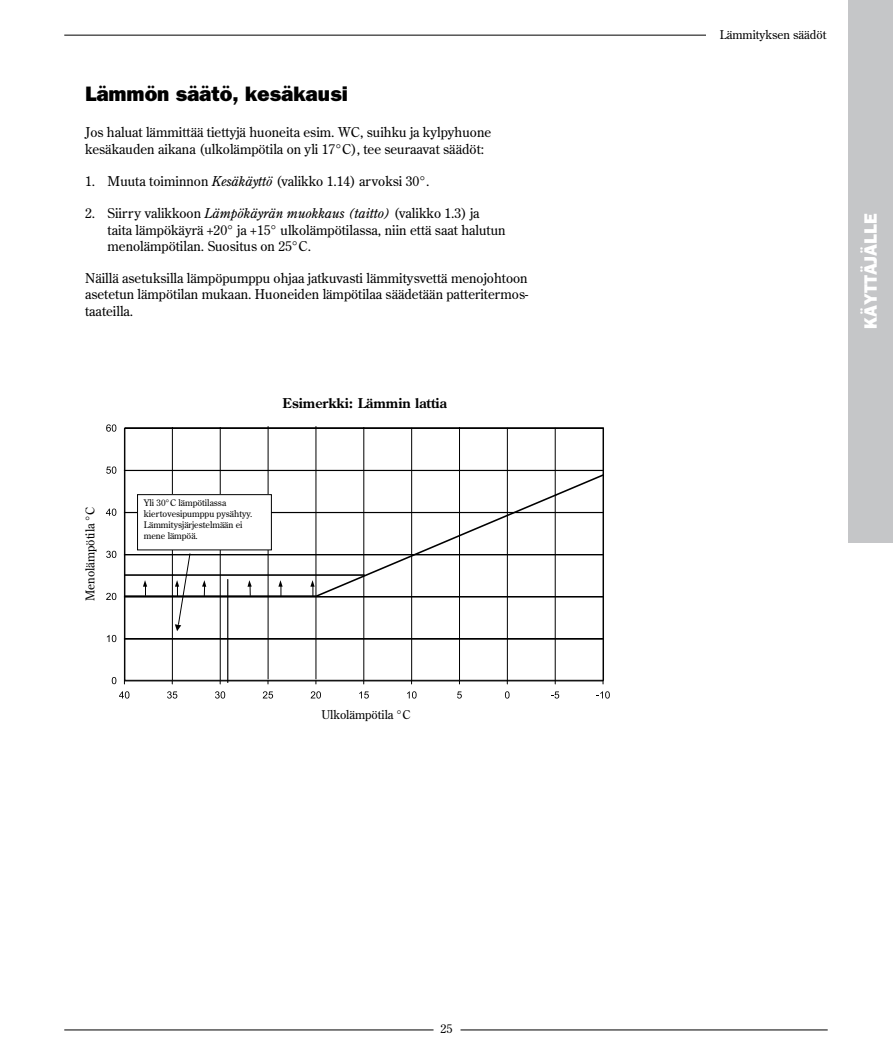
<style>
.page{position:relative;width:893px;height:1063px;background:#fff}
.page>*{position:absolute;margin:0;border:0;box-sizing:border-box;transform-origin:0 0}
.t1{font:800 21px "Franklin Gothic";color:#000}
.t2{font:800 18px "Franklin Gothic";color:#fff}
.t3{font:13.5px/16.2px "Century Old Style";color:#000}
.t4{font:700 13.5px "Century Old Style";color:#000}
.t5{font:12px "Century Old Style";color:#000}
.t6{font:9px/10.8px "Century Old Style";color:#000}
.s1{font-style:italic}
</style>
<div class="page">
<hr style="left:64px;top:1030px;width:764px;height:1px;background:#000">
<hr style="left:64px;top:35px;width:764px;height:1px;background:#000">
<div style="left:434px;top:1025px;width:26px;height:10px;background:#fff"></div>
<div style="left:848px;top:0;width:45px;height:543px;background:#c5c6c8"></div>
<div style="left:706px;top:25px;width:133px;height:19px;background:#fff"></div>
<hr style="left:268px;top:426px;width:1px;height:253px;background:#000">
<hr style="left:172px;top:427px;width:1px;height:253px;background:#000">
<hr style="left:220px;top:427px;width:1px;height:253px;background:#000">
<div style="left:124px;top:512px;width:479px;height:1px;border:1px solid #000"></div>
<div style="left:124px;top:470px;width:479px;height:1px;border:1px solid #000"></div>
<div style="left:124px;top:427px;width:480px;height:254px;border:1px solid #000"></div>
<hr style="left:125px;top:595px;width:48px;height:2px;background:#000">
<svg style="left:171px;top:493px;width:387px;height:105px"></svg>
<svg style="left:556px;top:474px;width:48px;height:22px"></svg>
<hr style="left:125px;top:574px;width:48px;height:2px;background:#000">
<hr style="left:173px;top:574px;width:191px;height:2px;background:#000">
<svg style="left:112px;top:677px;width:4px;height:7px"></svg>
<svg style="left:107px;top:635px;width:9px;height:7px"></svg>
<svg style="left:106px;top:593px;width:10px;height:7px"></svg>
<svg style="left:106px;top:551px;width:10px;height:7px"></svg>
<svg style="left:106px;top:509px;width:10px;height:7px"></svg>
<svg style="left:106px;top:467px;width:10px;height:7px"></svg>
<svg style="left:106px;top:424px;width:10px;height:8px"></svg>
<svg style="left:119px;top:691px;width:10px;height:8px"></svg>
<svg style="left:167px;top:691px;width:10px;height:8px"></svg>
<svg style="left:215px;top:691px;width:10px;height:8px"></svg>
<svg style="left:263px;top:691px;width:10px;height:8px"></svg>
<svg style="left:311px;top:691px;width:10px;height:8px"></svg>
<svg style="left:359px;top:691px;width:10px;height:8px"></svg>
<svg style="left:407px;top:691px;width:10px;height:8px"></svg>
<svg style="left:457px;top:691px;width:5px;height:8px"></svg>
<svg style="left:505px;top:691px;width:5px;height:8px"></svg>
<svg style="left:551px;top:691px;width:8px;height:8px"></svg>
<svg style="left:596px;top:691px;width:14px;height:8px"></svg>
<hr style="left:227px;top:580px;width:1px;height:102px;background:#000">
<svg style="left:310px;top:580px;width:5px;height:16px"></svg>
<svg style="left:278px;top:580px;width:5px;height:16px"></svg>
<svg style="left:247px;top:580px;width:5px;height:15px"></svg>
<svg style="left:202px;top:580px;width:4px;height:16px"></svg>
<svg style="left:175px;top:553px;width:16px;height:78px"></svg>
<svg style="left:143px;top:580px;width:4px;height:15px"></svg>
<div style="left:138px;top:495px;width:133px;height:55px;background:#fff"></div>
<div style="left:137px;top:494px;width:135px;height:56px;border:1px solid #000"></div>
<hr style="left:555px;top:428px;width:1px;height:253px;background:#000">
<hr style="left:411px;top:428px;width:1px;height:253px;background:#000">
<hr style="left:507px;top:428px;width:1px;height:253px;background:#000">
<hr style="left:364px;top:427px;width:1px;height:253px;background:#000">
<hr style="left:316px;top:426px;width:1px;height:253px;background:#000">
<hr style="left:459px;top:427px;width:1px;height:253px;background:#000">
<h1 class="t1" style="left:85px;top:81px;width:264px">Lämmön säätö, kesäkausi</h1>
<p class="t3" style="left:85px;top:124px;width:408px">Jos haluat lämmittää tiettyjä huoneita esim. WC, suihku ja kylpyhuone kesäkauden aikana (ulkolämpötila on yli 17°C), tee seuraavat säädöt:</p>
<p class="t3" style="left:85px;top:173px;width:346px">1. Muuta toiminnon <span class="s1">Kesäkäyttö</span> (valikko 1.14) arvoksi 30°.</p>
<p class="t3" style="left:108px;top:205px;width:400px;text-indent:-22px">2. Siirry valikkoon <span class="s1">Lämpökäyrän muokkaus (taitto)</span> (valikko 1.3) ja taita lämpökäyrä +20° ja +15° ulkolämpötilassa, niin että saat halutun menolämpötilan. Suositus on 25°C.</p>
<p class="t3" style="left:85px;top:270px;width:445px;text-align:justify">Näillä asetuksilla lämpöpumppu ohjaa jatkuvasti lämmitysvettä menojohtoon asetetun lämpötilan mukaan. Huoneiden lämpötilaa säädetään patteritermos&shy;taateilla.</p>
<p class="t4" style="left:282px;top:394px;width:166px">Esimerkki: Lämmin lattia</p>
<p class="t5" style="left:83px;top:601px;width:96px;rotate:-90deg">Menolämpötila °C</p>
<p class="t6" style="left:144px;top:498px;width:110px">Yli 30°C lämpötilassa kiertovesipumppu pysähtyy.<br>Lämmitysjärjestelmään ei mene lämpöä.</p>
<p class="t5" style="left:321px;top:707px;width:91px">Ulkolämpötila °C</p>
<p class="t5" style="left:440px;top:1021px;width:13px">25</p>
<p class="t5" style="left:720px;top:27px;width:108px">Lämmityksen säädöt</p>
<h2 class="t2" style="left:860px;top:329px;width:116px;rotate:-90deg">KÄYTTÄJÄLLE</h2>
</div>
